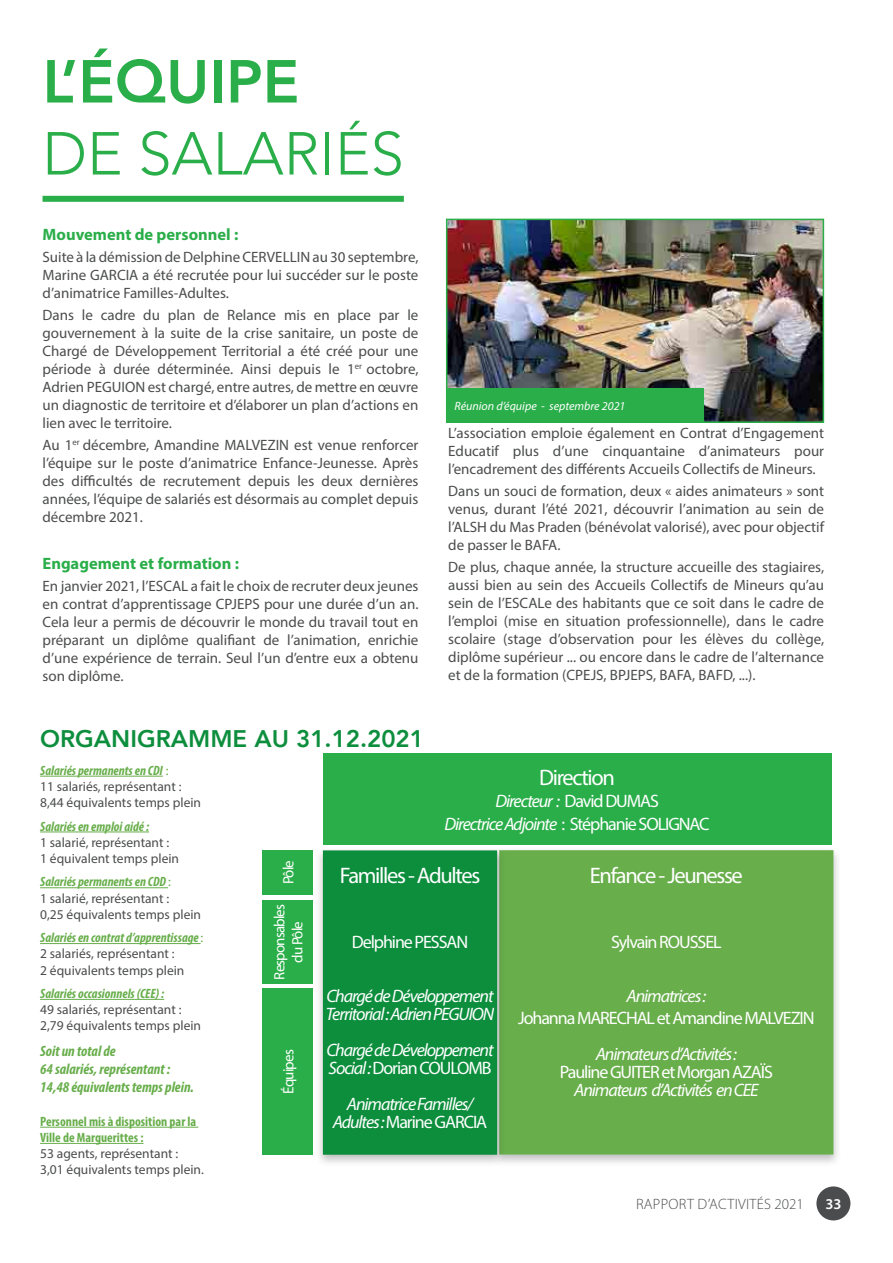
<style>
.page{position:relative;width:893px;height:1263px;background:#fff}
.page>*{position:absolute;margin:0;border:0;box-sizing:border-box;transform-origin:0 0}
.titre_1_2{font:300 60px/72px "Avenir";color:#2aae49}
.légende{font:800 24px "Avenir";color:#0d8e3d}
.t1{font:22.5px "Myriad Pro";letter-spacing:-.06em;color:#fff}
.t2{font:italic 18px/18px "Myriad Pro";letter-spacing:-.06em;color:#fff;text-align:center}
.t3{font:18px "Myriad Pro";letter-spacing:-.06em;color:#fff}
.texte_puces{font:700 16.5px "Myriad Pro";color:#2aae49}
.t4{font:15px/18px "Myriad Pro";color:#4b4c4d;text-align:justify}
.t5{font:italic 700 condensed 15px "Myriad Pro";color:#68ae4b}
.t6{font:15px/18px "Myriad Pro";letter-spacing:-.06em;color:#fff;text-align:center}
.t7{font:300 15px "Myriad Pro";letter-spacing:.02em;color:#4b4c4d}
.t8{font:600 15px "Myriad Pro";color:#fff}
.t9{font:13.5px "Myriad Pro";color:#4b4c4d}
.t10{font:italic 700 condensed 13.5px "Myriad Pro";color:#68ae4b}
.t11{font:700 condensed 13.5px "Myriad Pro";color:#68ae4b}
.légende-2{font:italic 12px "Myriad Pro";color:#fff}
.s1{font-weight:800}
.s2{font-weight:400;font-style:normal;font-stretch:normal}
.s3{font-style:normal}
</style>
<div class="page">
<div style="left:816px;top:1186px;width:34px;height:34px;background:#4b4c4d;border-radius:50%"></div>
<div style="left:43px;top:196px;width:361px;height:6px;background:#2aae49"></div>
<div style="left:323px;top:753px;width:508px;height:91px;background:#2aae49"></div>
<div style="left:491px;top:846px;width:351px;height:321px;background:#231f20;opacity:.29"></div>
<div style="left:501px;top:852px;width:331px;height:301px;background:#68ae4b"></div>
<div style="left:499px;top:850px;width:334px;height:304px;border:3px solid #68ae4b"></div>
<div style="left:315px;top:846px;width:190px;height:321px;background:#231f20;opacity:.29"></div>
<div style="left:324px;top:852px;width:172px;height:301px;background:#0d8e3d"></div>
<div style="left:323px;top:850px;width:174px;height:305px;border:3px solid #0d8e3d"></div>
<hr style="left:40px;top:776px;width:123px;height:1px;background:#68ae4b">
<hr style="left:40px;top:832px;width:109px;height:1px;background:#68ae4b">
<hr style="left:40px;top:887px;width:128px;height:1px;background:#68ae4b">
<hr style="left:40px;top:943px;width:161px;height:1px;background:#68ae4b">
<hr style="left:40px;top:999px;width:124px;height:1px;background:#68ae4b">
<hr style="left:40px;top:1127px;width:158px;height:1px;background:#68ae4b">
<hr style="left:40px;top:1143px;width:104px;height:1px;background:#68ae4b">
<div style="left:262px;top:900px;width:51px;height:84px;background:#2aae49"></div>
<div style="left:262px;top:850px;width:51px;height:44px;background:#2aae49"></div>
<div style="left:262px;top:988px;width:51px;height:167px;background:#2aae49"></div>
<img style="left:449px;top:222px;width:372px;height:198px">
<div style="left:446px;top:219px;width:378px;height:204px;border:2px solid #2aae49"></div>
<div style="left:446px;top:388px;width:258px;height:34px;background:#2aae49"></div>
<p class="titre_1_2" style="left:43px;top:46px;width:363px"><span class="s1">L’ÉQUIPE<br></span>DE SALARIÉS</p>
<p class="texte_puces" style="left:43px;top:223px;width:197px">Mouvement de personnel :</p>
<p class="t4" style="left:43px;top:248px;width:377px">Suite à la démission de Delphine CERVELLIN au 30 septembre, Marine GARCIA a été recrutée pour lui succéder sur le poste d’animatrice Familles-Adultes.</p>
<p class="t4" style="left:43px;top:306px;width:377px">Dans le cadre du plan de Relance mis en place par le gouvernement à la suite de la crise sanitaire, un poste de Chargé de Développement Territorial a été créé pour une période à durée déterminée. Ainsi depuis le 1<sup>er</sup> octobre, Adrien PEGUION est chargé, entre autres, de mettre en œuvre un diagnostic de territoire et d’élaborer un plan d’actions en lien avec le territoire.</p>
<p class="t4" style="left:43px;top:436px;width:377px">Au 1<sup>er</sup> décembre, Amandine MALVEZIN est venue renforcer l’équipe sur le poste d’animatrice Enfance-Jeunesse. Après des difficultés de recrutement depuis les deux dernières années, l’équipe de salariés est désormais au complet depuis décembre 2021.</p>
<p class="texte_puces" style="left:43px;top:552px;width:198px">Engagement et formation :</p>
<p class="t4" style="left:43px;top:577px;width:377px">En janvier 2021, l’ESCAL a fait le choix de recruter deux jeunes en contrat d’apprentissage CPJEPS pour une durée d’un an.<br>Cela leur a permis de découvrir le monde du travail tout en préparant un diplôme qualifiant de l’animation, enrichie d’une expérience de terrain. Seul l’un d’entre eux a obtenu son diplôme.</p>
<p class="légende" style="left:40px;top:720px;width:385px">ORGANIGRAMME AU 31.12.2021</p>
<p class="légende-2" style="left:454px;top:398px;width:173px">Réunion d’équipe - septembre 2021</p>
<p class="t4" style="left:448px;top:423px;width:377px">L’association emploie également en Contrat d’Engagement Educatif plus d’une cinquantaine d’animateurs pour l’encadrement des différents Accueils Collectifs de Mineurs.</p>
<p class="t4" style="left:448px;top:482px;width:377px">Dans un souci de formation, deux « aides animateurs » sont venus, durant l’été 2021, découvrir l’animation au sein de l’ALSH du Mas Praden (bénévolat valorisé), avec pour objectif de passer le BAFA.</p>
<p class="t4" style="left:448px;top:558px;width:377px">De plus, chaque année, la structure accueille des stagiaires, aussi bien au sein des Accueils Collectifs de Mineurs qu’au sein de l’ESCALe des habitants que ce soit dans le cadre de l’emploi (mise en situation professionnelle), dans le cadre scolaire (stage d’observation pour les élèves du collège, diplôme supérieur ... ou encore dans le cadre de l’alternance et de la formation (CPEJS, BPJEPS, BAFA, BAFD, ...).</p>
<p class="t10" style="left:40px;top:762px;width:130px">Salariés permanents en CDI <span class="s2">:</span></p>
<p class="t9" style="left:40px;top:778px;width:143px">11 salariés, représentant :</p>
<p class="t9" style="left:40px;top:794px;width:162px">8,44 équivalents temps plein</p>
<p class="t10" style="left:40px;top:818px;width:110px">Salariés en emploi aidé :</p>
<p class="t9" style="left:40px;top:834px;width:131px">1 salarié, représentant :</p>
<p class="t9" style="left:40px;top:850px;width:140px">1 équivalent temps plein</p>
<p class="t10" style="left:40px;top:873px;width:132px">Salariés permanents en CDD <span class="s2">:</span></p>
<p class="t9" style="left:40px;top:890px;width:131px">1 salarié, représentant :</p>
<p class="t9" style="left:40px;top:906px;width:162px">0,25 équivalents temps plein</p>
<p class="t10" style="left:40px;top:929px;width:165px">Salariés en contrat d’apprentissage <span class="s2">:</span></p>
<p class="t9" style="left:40px;top:945px;width:136px">2 salariés, représentant :</p>
<p class="t9" style="left:40px;top:962px;width:146px">2 équivalents temps plein</p>
<p class="t10" style="left:40px;top:985px;width:126px">Salariés occasionnels (CEE) :</p>
<p class="t9" style="left:40px;top:1001px;width:143px">49 salariés, représentant :</p>
<p class="t9" style="left:40px;top:1017px;width:162px">2,79 équivalents temps plein</p>
<p class="t5" style="left:40px;top:1041px;width:77px">Soit un total de</p>
<p class="t5" style="left:40px;top:1059px;width:132px">64 salariés, représentant :</p>
<p class="t5" style="left:40px;top:1077px;width:155px">14,48 équivalents temps plein.</p>
<p class="t11" style="left:40px;top:1113px;width:158px">Personnel mis à disposition par la</p>
<p class="t11" style="left:40px;top:1129px;width:105px">Ville de Marguerittes :</p>
<p class="t9" style="left:40px;top:1145px;width:140px">53 agents, représentant :</p>
<p class="t9" style="left:40px;top:1161px;width:165px">3,01 équivalents temps plein.</p>
<p class="t6" style="left:279px;top:884px;width:26px;rotate:-90deg">Pôle</p>
<p class="t6" style="left:270px;top:980px;width:77px;rotate:-90deg">Responsables du Pôle</p>
<p class="t6" style="left:279px;top:1093px;width:46px;rotate:-90deg">Équipes</p>
<p class="t1" style="left:539px;top:763px;width:77px">Direction</p>
<p class="t2" style="left:444px;top:789px;width:267px;line-height:22.5px">Directeur : <span class="s3">David DUMAS<br></span>Directrice Adjointe <span class="s3">: Stéphanie SOLIGNAC</span></p>
<p class="t1" style="left:590px;top:862px;width:155px">Enfance - Jeunesse</p>
<p class="t1" style="left:340px;top:862px;width:142px">Familles - Adultes</p>
<p class="t3" style="left:352px;top:931px;width:118px">Delphine PESSAN</p>
<p class="t2" style="left:326px;top:987px;width:170px;text-align:left">Chargé de Développement<br>Territorial : Adrien PEGUION</p>
<p class="t2" style="left:326px;top:1041px;width:169px;text-align:left">Chargé de Développement<br>Social : <span class="s3">Dorian COULOMB</span></p>
<p class="t2" style="left:333px;top:1095px;width:156px">Animatrice Familles/<br>Adultes : <span class="s3">Marine GARCIA</span></p>
<p class="t3" style="left:611px;top:931px;width:112px">Sylvain ROUSSEL</p>
<p class="t2" style="left:626px;top:987px;width:81px">Animatrices :</p>
<p class="t3" style="left:518px;top:1007px;width:298px">Johanna MARECHAL et Amandine MALVEZIN</p>
<p class="t2" style="left:596px;top:1045px;width:143px">Animateurs d’Activités :</p>
<p class="t3" style="left:560px;top:1061px;width:215px">Pauline GUITER et Morgan AZAÏS</p>
<p class="t2" style="left:574px;top:1081px;width:186px">Animateurs d’Activités en CEE</p>
<p class="t7" style="left:636px;top:1195px;width:169px">RAPPORT D’ACTIVITÉS 2021</p>
<p class="t8" style="left:825px;top:1194px;width:18px">33</p>
</div>
